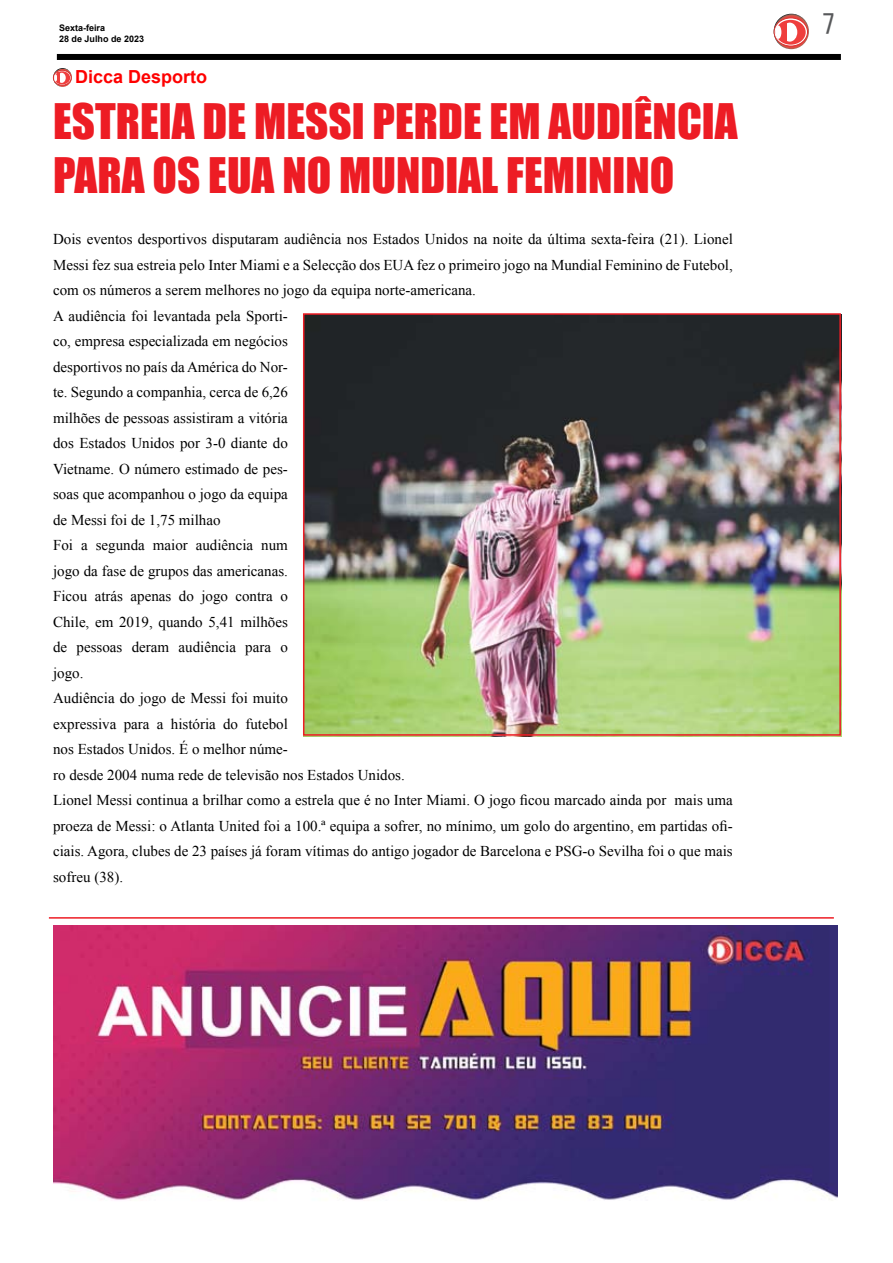
<style>
.page{position:relative;width:893px;height:1263px;background:#fff}
.page>*{position:absolute;margin:0;border:0;box-sizing:border-box;transform-origin:0 0}
.t1{font:45px/54px "Impact";color:#ed1c24}
.t2{font:27px "MS Gothic";color:#58595b}
.t3{font:700 18px "Arial";color:#fe0000}
.t4{font:15px/25.5px "Times New Roman";color:#000}
.t5{font:700 9px/10.8px "Arial";color:#000}
</style>
<div class="page">
<div style="left:57px;top:54px;width:784px;height:6px;background:#000"></div>
<svg style="left:774px;top:14px;width:35px;height:35px"></svg>
<svg style="left:774px;top:18px;width:33px;height:28px"></svg>
<div style="left:774px;top:18px;width:34px;height:28px;border:1px solid #d9322f;border-radius:50%"></div>
<svg style="left:776px;top:20px;width:30px;height:25px"></svg>
<div style="left:775px;top:26px;width:6px;height:13px;background:#fff;border-radius:50%"></div>
<div style="left:782px;top:23px;width:15px;height:19px;background:#fff;border-radius:50%"></div>
<hr style="left:782px;top:22px;width:4px;height:20px;background:#ef3e3d">
<svg style="left:53px;top:68px;width:19px;height:19px"></svg>
<div style="left:53px;top:70px;width:18px;height:15px;border:1px solid #d9322f;border-radius:50%"></div>
<div style="left:54px;top:71px;width:16px;height:13px;background:#ef3e3d;border-radius:50%"></div>
<div style="left:58px;top:73px;width:8px;height:10px;background:#fff;border-radius:50%"></div>
<svg style="left:54px;top:73px;width:6px;height:10px"></svg>
<img style="left:54px;top:925px;width:784px;height:276px">
<hr style="left:49px;top:917px;width:785px;height:2px;background:#ed1c24">
<img style="left:306px;top:316px;width:532px;height:417px">
<div style="left:303px;top:313px;width:538px;height:423px;border:2px solid #ed1c24"></div>
<p class="t5" style="left:59px;top:23px;width:87px">Sexta-feira<br>28 de Julho de 2023</p>
<p class="t3" style="left:75px;top:65px;width:134px">Dicca Desporto</p>
<h1 class="t1" style="left:53px;top:93px;width:686px">ESTREIA DE MESSI PERDE EM AUDIÊNCIA<br>PARA OS EUA NO MUNDIAL FEMININO</h1>
<p class="t4" style="left:53px;top:226px;width:681px">Dois eventos desportivos disputaram audiência nos Estados Unidos na noite da última sexta-feira (21). Lionel Messi fez sua estreia pelo Inter Miami e a Selecção dos EUA fez o primeiro jogo na Mundial Feminino de Futebol, com os números a serem melhores no jogo da equipa norte-americana.<br>A audiência foi levantada pela Sporti-<br>co, empresa especializada em negócios<br>desportivos no país da América do Nor-<br>te. Segundo a companhia, cerca de 6,26<br>milhões de pessoas assistiram a vitória<br>dos Estados Unidos por 3-0 diante do<br>Vietname. O número estimado de pes-<br>soas que acompanhou o jogo da equipa<br>de Messi foi de 1,75 milhao<br>Foi a segunda maior audiência num<br>jogo da fase de grupos das americanas.<br>Ficou atrás apenas do jogo contra o<br>Chile, em 2019, quando 5,41 milhões<br>de pessoas deram audiência para o<br>jogo.<br>Audiência do jogo de Messi foi muito<br>expressiva para a história do futebol<br>nos Estados Unidos. É o melhor núme-<br>ro desde 2004 numa rede de televisão nos Estados Unidos.<br>Lionel Messi continua a brilhar como a estrela que é no Inter Miami. O jogo ficou marcado ainda por mais uma proeza de Messi: o Atlanta United foi a 100.ª equipa a sofrer, no mínimo, um golo do argentino, em partidas ofi&shy;ciais. Agora, clubes de 23 países já foram vítimas do antigo jogador de Barcelona e PSG-o Sevilha foi o que mais sofreu (38).</p>
<h2 class="t2" style="left:822px;top:10px;width:15px">7</h2>
</div>
